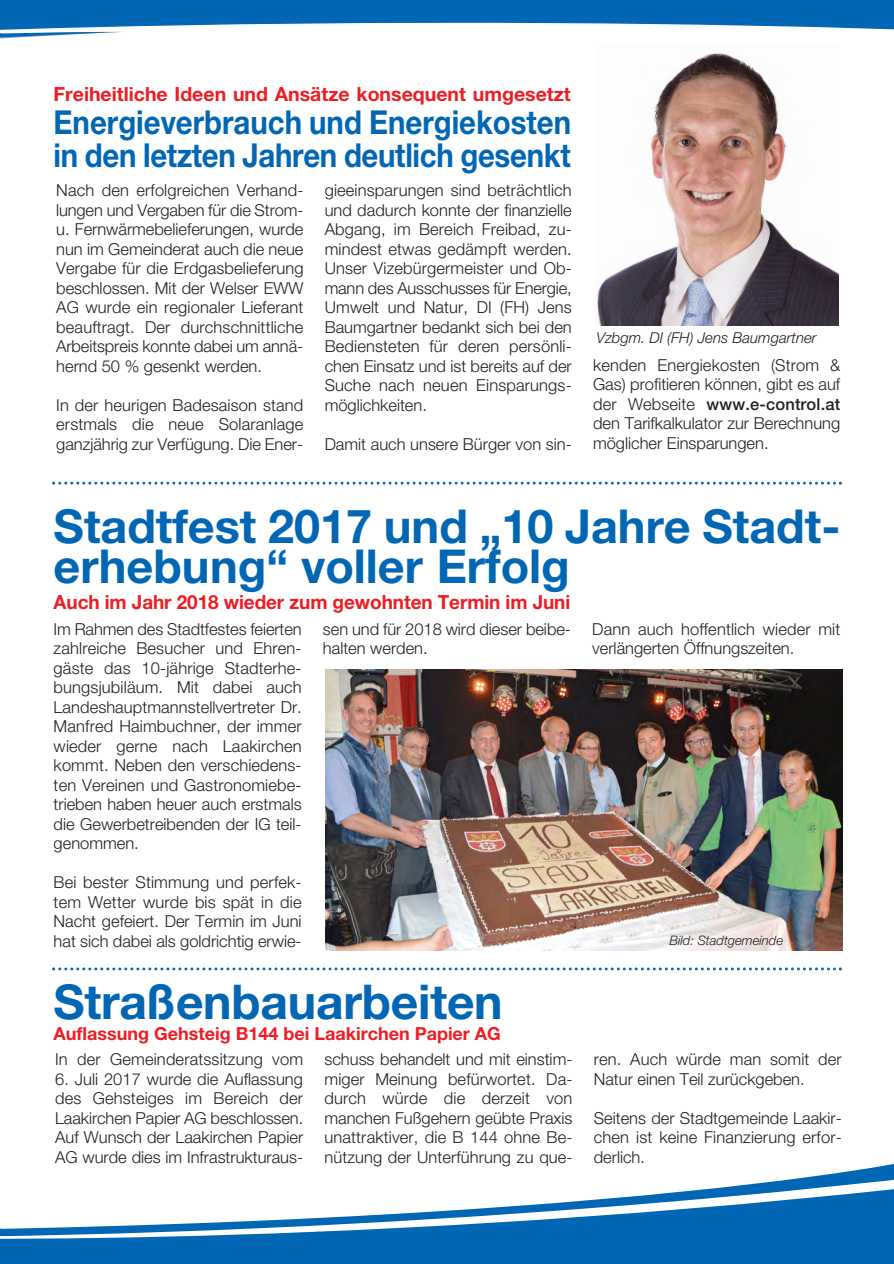
<style>
.page{position:relative;width:894px;height:1264px;background:#fff}
.page>*{position:absolute;margin:0;border:0;box-sizing:border-box;transform-origin:0 0}
.t1{font:48px "Euro Helvetica Neue 75 EH Bold";letter-spacing:-.005em;color:#0166b3}
.t2{font:46.8px/40.5px "Euro Helvetica Neue 75 EH Bold";color:#0166b3}
.t3{font:33px/33px "Euro Helvetica Neue 75 EH Bold";color:#0166b3;scale:.89 1}
.t4{font:19.5px "Euro Helvetica Neue 75 EH Bold";color:#ee1d23}
.t5{font:18px "Euro Helvetica Neue 75 EH Bold";color:#ee1d23}
.t6{font:16.5px/19.5px "Euro Helvetica Neue 45 EH Light";color:#231f20;text-align:justify}
.t7{font:16.5px "Euro Helvetica Neue 65 EH Medium";letter-spacing:.01em;color:#231f20}
.t8{font:italic 15px "Euro Helvetica Neue 46 EH Light";color:#231f20}
.t9{font:italic 13.05px "Euro Helvetica Neue 46 EH Light";color:#231f20}
.s1{font-family:"Euro Helvetica Neue 45 EH Light"}
</style>
<div class="page">
<svg style="left:123px;top:0;width:771px;height:30px"></svg>
<svg style="left:11px;top:1164px;width:883px;height:100px"></svg>
<svg style="left:11px;top:1178px;width:883px;height:74px;fill:#0267b3"></svg>
<img style="left:596px;top:53px;width:243px;height:272px">
<svg style="left:52px;top:482px;width:790px;height:3px"></svg>
<svg style="left:52px;top:967px;width:790px;height:3px"></svg>
<img style="left:326px;top:669px;width:516px;height:281px">
<svg style="left:0;top:0;width:123px;height:39px"></svg>
<svg style="left:0;top:1228px;width:11px;height:36px"></svg>
<p class="t4" style="left:54px;top:87px;width:519px">Freiheitliche Ideen und Ansätze konsequent umgesetzt</p>
<h3 class="t3" style="left:54px;top:109px;width:583px">Energieverbrauch und Energiekosten in den letzten Jahren deutlich gesenkt</h3>
<p class="t6" style="left:56px;top:182px;width:249px">Nach den erfolgreichen Verhand&shy;lungen und Vergaben für die Strom&shy;u. Fernwärmebelieferungen, wurde nun im Gemeinderat auch die neue Vergabe für die Erdgasbelieferung beschlossen. Mit der Welser EWW AG wurde ein regionaler Lieferant beauftragt. Der durchschnittliche Arbeitspreis konnte dabei um annä&shy;hernd 50 % gesenkt werden.</p>
<p class="t6" style="left:56px;top:397px;width:249px">In der heurigen Badesaison stand erstmals die neue Solaranlage ganzjährig zur Verfügung. Die Ener-</p>
<p class="t6" style="left:325px;top:182px;width:249px">gieeinsparungen sind beträchtlich und dadurch konnte der finanzielle Abgang, im Bereich Freibad, zu&shy;mindest etwas gedämpft werden.<br>Unser Vizebürgermeister und Ob&shy;mann des Ausschusses für Energie, Umwelt und Natur, DI (FH) Jens Baumgartner bedankt sich bei den Bediensteten für deren persönli&shy;chen Einsatz und ist bereits auf der Suche nach neuen Einsparungs&shy;möglichkeiten.</p>
<p class="t6" style="left:325px;top:436px;width:249px">Damit auch unsere Bürger von sin-</p>
<p class="t8" style="left:596px;top:333px;width:222px">Vzbgm. DI (FH) Jens Baumgartner</p>
<p class="t6" style="left:593px;top:357px;width:249px">kenden Energiekosten (Strom &amp;<br>Gas) profitieren können, gibt es auf</p>
<p class="t7" style="left:593px;top:398px;width:249px"><span class="s1">der Webseite</span> www.e-control.at</p>
<p class="t6" style="left:593px;top:415px;width:249px">den Tarifkalkulator zur Berechnung möglicher Einsparungen.</p>
<h2 class="t2" style="left:54px;top:510px;width:788px">Stadtfest 2017 und „10 Jahre Stadt&shy;erhebung“ voller Erfolg</h2>
<p class="t4" style="left:54px;top:595px;width:518px">Auch im Jahr 2018 wieder zum gewohnten Termin im Juni</p>
<p class="t6" style="left:54px;top:620px;width:250px">Im Rahmen des Stadtfestes feierten zahlreiche Besucher und Ehren&shy;gäste das 10-jährige Stadterhe&shy;bungsjubiläum. Mit dabei auch Landeshauptmannstellvertreter Dr.<br>Manfred Haimbuchner, der immer wieder gerne nach Laakirchen kommt. Neben den verschiedens&shy;ten Vereinen und Gastronomiebe&shy;trieben haben heuer auch erstmals die Gewerbetreibenden der IG teil&shy;genommen.</p>
<p class="t6" style="left:54px;top:874px;width:250px">Bei bester Stimmung und perfek&shy;tem Wetter wurde bis spät in die Nacht gefeiert. Der Termin im Juni hat sich dabei als goldrichtig erwie-</p>
<p class="t6" style="left:323px;top:620px;width:250px">sen und für 2018 wird dieser beibe&shy;halten werden.</p>
<p class="t6" style="left:592px;top:620px;width:250px">Dann auch hoffentlich wieder mit verlängerten Öffnungszeiten.</p>
<p class="t9" style="left:669px;top:935px;width:115px">Bild: Stadtgemeinde</p>
<h1 class="t1" style="left:54px;top:985px;width:451px">Straßenbauarbeiten</h1>
<p class="t5" style="left:54px;top:1027px;width:449px">Auflassung Gehsteig B144 bei Laakirchen Papier AG</p>
<p class="t6" style="left:55px;top:1051px;width:250px">In der Gemeinderatssitzung vom</p>
<p class="t6" style="left:55px;top:1070px;width:250px">6. Juli 2017 wurde die Auflassung des Gehsteiges im Bereich der Laakirchen Papier AG beschlossen.<br>Auf Wunsch der Laakirchen Papier AG wurde dies im Infrastrukturaus-</p>
<p class="t6" style="left:324px;top:1051px;width:250px">schuss behandelt und mit einstim&shy;miger Meinung befürwortet. Da&shy;durch würde die derzeit von manchen Fußgehern geübte Praxis unattraktiver, die B 144 ohne Be&shy;nützung der Unterführung zu que-</p>
<p class="t6" style="left:594px;top:1051px;width:249px">ren. Auch würde man somit der<br>Natur einen Teil zurückgeben.</p>
<p class="t6" style="left:594px;top:1109px;width:250px">Seitens der Stadtgemeinde Laakir&shy;chen ist keine Finanzierung erfor&shy;derlich.</p>
</div>
